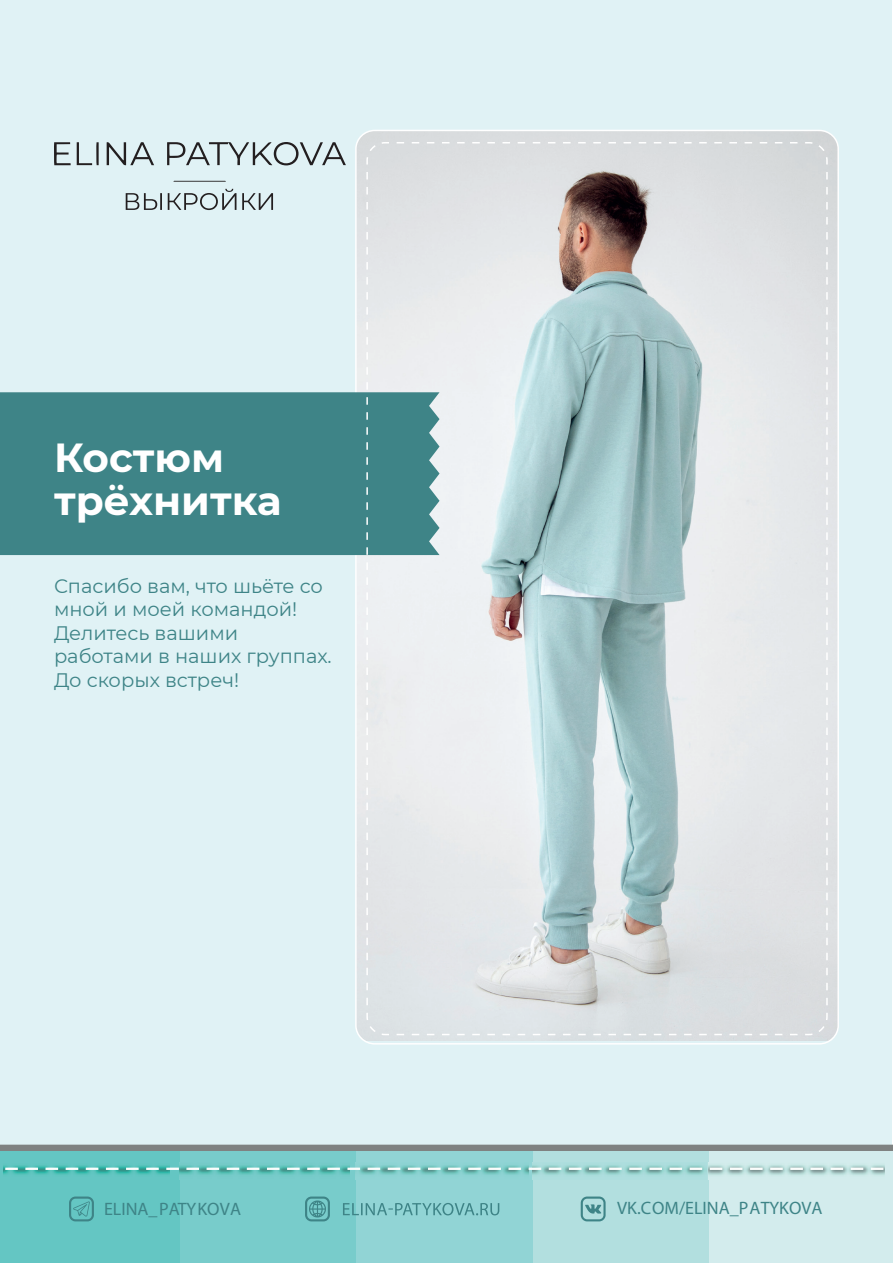
<style>
.page{position:relative;width:893px;height:1263px;background:#fff}
.page>*{position:absolute;margin:0;border:0;box-sizing:border-box;transform-origin:0 0}
.t1{font:700 40.5px/43.5px "Montserrat";color:#fff}
.t2{font:19.5px/23.4px "Montserrat";color:#3e8487}
.t3{font:18px "Myriad Pro";color:#3e8487}
</style>
<div class="page">
<div style="left:0;top:0;width:892px;height:1263px;background:#e0f2f5"></div>
<img style="left:358px;top:133px;width:478px;height:908px">
<div style="left:1px;top:392px;width:365px;height:163px;background:#3e8487"></div>
<svg style="left:366px;top:141px;width:462px;height:895px"></svg>
<div style="left:1px;top:1145px;width:892px;height:6px;background:#7f8281"></div>
<div style="left:708px;top:1151px;width:185px;height:112px;background:#d3eced"></div>
<div style="left:532px;top:1151px;width:176px;height:112px;background:#b2dfdf"></div>
<div style="left:356px;top:1151px;width:176px;height:112px;background:#91d4d5"></div>
<div style="left:180px;top:1151px;width:176px;height:112px;background:#78cccb"></div>
<div style="left:0;top:1151px;width:180px;height:112px;background:#64c6c3"></div>
<img style="left:532px;top:1165px;width:353px;height:10px">
<img style="left:359px;top:1165px;width:169px;height:10px">
<img style="left:180px;top:1165px;width:170px;height:10px">
<img style="left:3px;top:1165px;width:167px;height:10px">
<svg style="left:851px;top:1167px;width:12px;height:3px"></svg>
<svg style="left:831px;top:1167px;width:12px;height:3px"></svg>
<svg style="left:810px;top:1167px;width:13px;height:3px"></svg>
<svg style="left:790px;top:1167px;width:13px;height:3px"></svg>
<svg style="left:770px;top:1167px;width:13px;height:3px"></svg>
<svg style="left:750px;top:1167px;width:13px;height:3px"></svg>
<svg style="left:730px;top:1167px;width:12px;height:3px"></svg>
<svg style="left:710px;top:1167px;width:12px;height:3px"></svg>
<svg style="left:690px;top:1167px;width:12px;height:3px"></svg>
<svg style="left:669px;top:1167px;width:13px;height:3px"></svg>
<svg style="left:649px;top:1167px;width:13px;height:3px"></svg>
<svg style="left:629px;top:1167px;width:13px;height:3px"></svg>
<svg style="left:609px;top:1167px;width:13px;height:3px"></svg>
<svg style="left:589px;top:1167px;width:13px;height:3px"></svg>
<svg style="left:569px;top:1167px;width:12px;height:3px"></svg>
<svg style="left:549px;top:1167px;width:12px;height:3px"></svg>
<svg style="left:529px;top:1167px;width:12px;height:3px"></svg>
<svg style="left:508px;top:1167px;width:13px;height:3px"></svg>
<svg style="left:488px;top:1167px;width:13px;height:3px"></svg>
<svg style="left:468px;top:1167px;width:13px;height:3px"></svg>
<svg style="left:448px;top:1167px;width:13px;height:3px"></svg>
<svg style="left:428px;top:1167px;width:13px;height:3px"></svg>
<svg style="left:408px;top:1167px;width:12px;height:3px"></svg>
<svg style="left:388px;top:1167px;width:12px;height:3px"></svg>
<svg style="left:368px;top:1167px;width:12px;height:3px"></svg>
<svg style="left:347px;top:1167px;width:13px;height:3px"></svg>
<svg style="left:327px;top:1167px;width:13px;height:3px"></svg>
<svg style="left:307px;top:1167px;width:13px;height:3px"></svg>
<svg style="left:287px;top:1167px;width:13px;height:3px"></svg>
<svg style="left:267px;top:1167px;width:13px;height:3px"></svg>
<svg style="left:247px;top:1167px;width:12px;height:3px"></svg>
<svg style="left:227px;top:1167px;width:12px;height:3px"></svg>
<svg style="left:207px;top:1167px;width:12px;height:3px"></svg>
<svg style="left:186px;top:1167px;width:13px;height:3px"></svg>
<svg style="left:166px;top:1167px;width:13px;height:3px"></svg>
<svg style="left:146px;top:1167px;width:13px;height:3px"></svg>
<svg style="left:126px;top:1167px;width:13px;height:3px"></svg>
<svg style="left:106px;top:1167px;width:12px;height:3px"></svg>
<svg style="left:86px;top:1167px;width:12px;height:3px"></svg>
<svg style="left:66px;top:1167px;width:12px;height:3px"></svg>
<svg style="left:46px;top:1167px;width:12px;height:3px"></svg>
<svg style="left:25px;top:1167px;width:13px;height:3px"></svg>
<svg style="left:5px;top:1167px;width:13px;height:3px"></svg>
<svg style="left:871px;top:1167px;width:12px;height:3px"></svg>
<svg style="left:305px;top:1196px;width:25px;height:25px"></svg>
<svg style="left:343px;top:1203px;width:156px;height:12px"></svg>
<svg style="left:581px;top:1196px;width:25px;height:25px"></svg>
<svg style="left:69px;top:1196px;width:25px;height:25px"></svg>
<svg style="left:54px;top:142px;width:17px;height:23px"></svg>
<svg style="left:107px;top:142px;width:47px;height:23px"></svg>
<svg style="left:167px;top:142px;width:179px;height:23px"></svg>
<svg style="left:77px;top:142px;width:22px;height:23px"></svg>
<svg style="left:173px;top:181px;width:53px;height:1px"></svg>
<svg style="left:126px;top:193px;width:36px;height:17px"></svg>
<svg style="left:168px;top:189px;width:68px;height:21px"></svg>
<svg style="left:242px;top:193px;width:31px;height:17px"></svg>
<hr style="left:0;top:1px;width:1px;height:1262px;background:#e0f2f5">
<h1 class="t1" style="left:54px;top:433px;width:229px">Костюм трёхнитка</h1>
<p class="t2" style="left:54px;top:574px;width:279px">Спасибо вам, что шьёте со мной и моей командой!<br>Делитесь вашими работами в наших группах.<br>До скорых встреч!</p>
<p class="t3" style="left:104px;top:1198px;width:138px">ELINA_PATYKOVA</p>
<p class="t3" style="left:617px;top:1197px;width:207px">VK.COM/ELINA_PATYKOVA</p>
</div>
